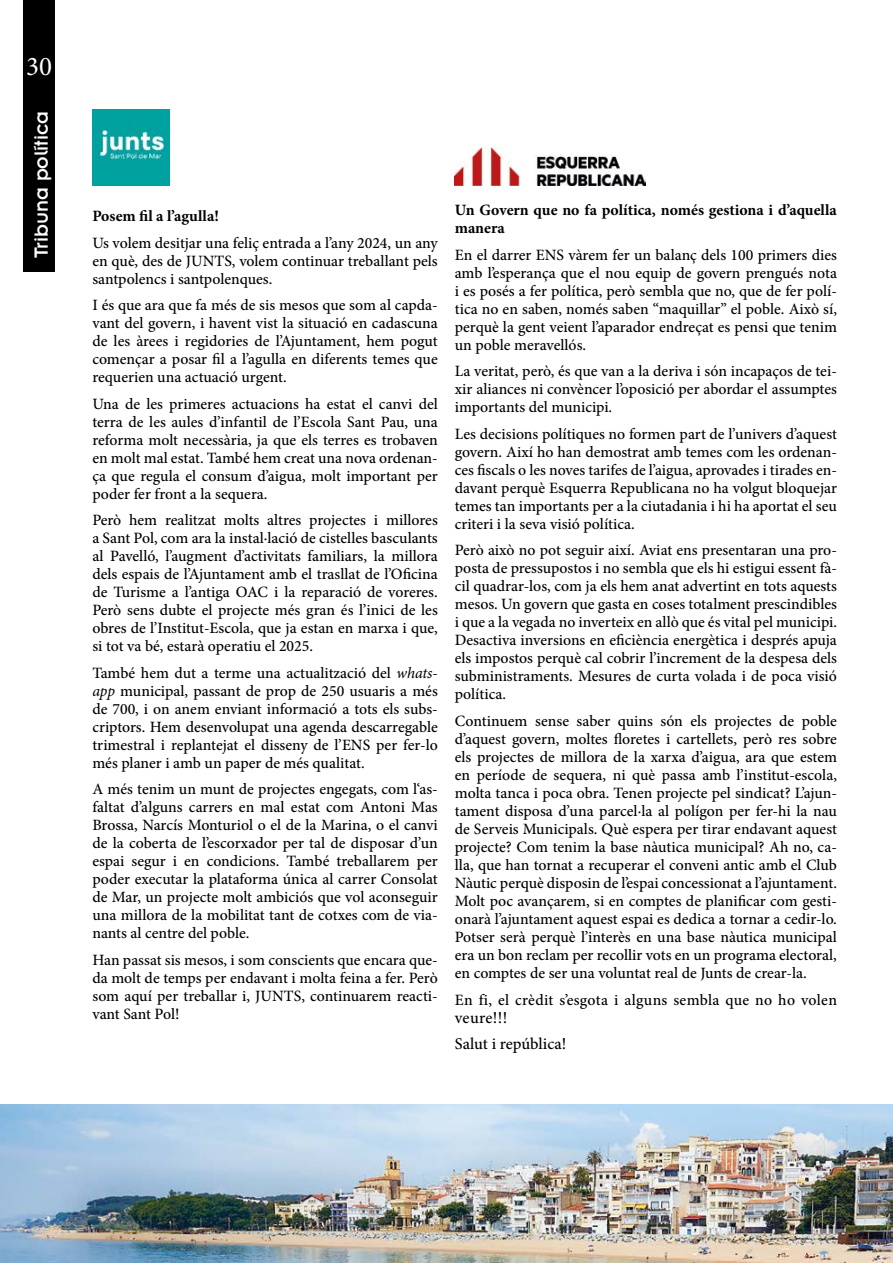
<style>
.page{position:relative;width:893px;height:1263px;background:#fff}
.page>*{position:absolute;margin:0;border:0;box-sizing:border-box;transform-origin:0 0}
.t1{font:27px "Minion Pro";color:#fff}
.Títol_Secció_Vertical{font:21px "Insignia A";color:#fff}
.TEXT_GRAL{font:500 16.5px "Minion Pro";color:#000}
.TEXT_GRAL-2{font:500 15.75px/18px "Minion Pro";color:#000;text-align:justify}
.TEXT_GRAL-3{font:700 15.75px/18px "Minion Pro";color:#000}
.TEXT_GRAL-4{font:500 15.75px "Minion Pro";letter-spacing:.02em;color:#000}
.s1{font-weight:400;font-style:italic}
</style>
<div class="page">
<div style="left:24px;top:0;width:31px;height:271px;background:#000"></div>
<img style="left:93px;top:109px;width:76px;height:77px">
<img style="left:455px;top:148px;width:190px;height:38px">
<img style="left:0;top:1104px;width:893px;height:159px">
<h1 class="t1" style="left:26px;top:48px;width:27px">30</h1>
<p class="Títol_Secció_Vertical" style="left:30px;top:258px;width:148px;rotate:-90deg">Tribuna política</p>
<p class="TEXT_GRAL-3" style="left:92px;top:207px;width:128px">Posem fil a l’agulla!</p>
<p class="TEXT_GRAL-2" style="left:92px;top:234px;width:347px">Us volem desitjar una feliç entrada a l’any 2024, un any en què, des de JUNTS, volem continuar treballant pels santpolencs i santpolenques.</p>
<p class="TEXT_GRAL-2" style="left:92px;top:296px;width:347px">I és que ara que fa més de sis mesos que som al capda&shy;vant del govern, i havent vist la situació en cadascuna de les àrees i regidories de l’Ajuntament, hem pogut començar a posar fil a l’agulla en diferents temes que requerien una actuació urgent.</p>
<p class="TEXT_GRAL-2" style="left:92px;top:395px;width:347px">Una de les primeres actuacions ha estat el canvi del terra de les aules d’infantil de l’Escola Sant Pau, una reforma molt necessària, ja que els terres es trobaven en molt mal estat. També hem creat una nova ordenan&shy;ça que regula el consum d’aigua, molt important per poder fer front a la sequera.</p>
<p class="TEXT_GRAL-2" style="left:92px;top:511px;width:347px">Però hem realitzat molts altres projectes i millores a Sant Pol, com ara la instal·lació de cistelles basculants al Pavelló, l’augment d’activitats familiars, la millora dels espais de l’Ajuntament amb el trasllat de l’Oficina de Turisme a l’antiga OAC i la reparació de voreres.<br>Però sens dubte el projecte més gran és l’inici de les obres de l’Institut-Escola, que ja estan en marxa i que, si tot va bé, estarà operatiu el 2025.</p>
<p class="TEXT_GRAL-2" style="left:92px;top:664px;width:347px">També hem dut a terme una actualització del <span class="s1">whats&shy;app</span> municipal, passant de prop de 250 usuaris a més de 700, i on anem enviant informació a tots els subs&shy;criptors. Hem desenvolupat una agenda descarregable trimestral i replantejat el disseny de l’ENS per fer-lo més planer i amb un paper de més qualitat.</p>
<p class="TEXT_GRAL-2" style="left:92px;top:780px;width:347px">A més tenim un munt de projectes engegats, com l‘as&shy;faltat d’alguns carrers en mal estat com Antoni Mas Brossa, Narcís Monturiol o el de la Marina, o el canvi de la coberta de l’escorxador per tal de disposar d’un espai segur i en condicions. També treballarem per poder executar la plataforma única al carrer Consolat de Mar, un projecte molt ambiciós que vol aconseguir una millora de la mobilitat tant de cotxes com de via&shy;nants al centre del poble.</p>
<p class="TEXT_GRAL-2" style="left:92px;top:951px;width:347px">Han passat sis mesos, i som conscients que encara que&shy;da molt de temps per endavant i molta feina a fer. Però som aquí per treballar i, JUNTS, continuarem reacti&shy;vant Sant Pol!</p>
<p class="TEXT_GRAL-3" style="left:455px;top:201px;width:384px">Un Govern que no fa política, només gestiona i d’aquella manera</p>
<p class="TEXT_GRAL-2" style="left:455px;top:246px;width:384px">En el darrer ENS vàrem fer un balanç dels 100 primers dies amb l’esperança que el nou equip de govern prengués nota i es posés a fer política, però sembla que no, que de fer polí&shy;tica no en saben, només saben “maquillar” el poble. Això sí, perquè la gent veient l’aparador endreçat es pensi que tenim un poble meravellós.</p>
<p class="TEXT_GRAL-2" style="left:455px;top:362px;width:384px">La veritat, però, és que van a la deriva i són incapaços de tei&shy;xir aliances ni convèncer l’oposició per abordar el assumptes importants del municipi.</p>
<p class="TEXT_GRAL-2" style="left:455px;top:425px;width:384px">Les decisions polítiques no formen part de l’univers d’aquest govern. Així ho han demostrat amb temes com les ordenan&shy;ces fiscals o les noves tarifes de l’aigua, aprovades i tirades en&shy;davant perquè Esquerra Republicana no ha volgut bloquejar temes tan importants per a la ciutadania i hi ha aportat el seu criteri i la seva visió política.</p>
<p class="TEXT_GRAL-2" style="left:455px;top:541px;width:384px">Però això no pot seguir així. Aviat ens presentaran una pro&shy;posta de pressupostos i no sembla que els hi estigui essent fà&shy;cil quadrar-los, com ja els hem anat advertint en tots aquests mesos. Un govern que gasta en coses totalment prescindibles i que a la vegada no inverteix en allò que és vital pel municipi.<br>Desactiva inversions en eficiència energètica i després apuja els impostos perquè cal cobrir l’increment de la despesa dels subministraments. Mesures de curta volada i de poca visió política.</p>
<p class="TEXT_GRAL-2" style="left:455px;top:712px;width:384px">Continuem sense saber quins són els projectes de poble d’aquest govern, moltes floretes i cartellets, però res sobre els projectes de millora de la xarxa d’aigua, ara que estem en període de sequera, ni què passa amb l’institut-escola, molta tanca i poca obra. Tenen projecte pel sindicat? L’ajun&shy;tament disposa d’una parcel·la al polígon per fer-hi la nau de Serveis Municipals. Què espera per tirar endavant aquest projecte? Com tenim la base nàutica municipal? Ah no, ca&shy;lla, que han tornat a recuperar el conveni antic amb el Club Nàutic perquè disposin de l’espai concessionat a l’ajuntament.<br>Molt poc avançarem, si en comptes de planificar com gesti&shy;onarà l’ajuntament aquest espai es dedica a tornar a cedir-lo.<br>Potser serà perquè l’interès en una base nàutica municipal era un bon reclam per recollir vots en un programa electoral, en comptes de ser una voluntat real de Junts de crear-la.</p>
<p class="TEXT_GRAL-4" style="left:455px;top:989px;width:384px">En fi, el crèdit s’esgota i alguns sembla que no ho volen</p>
<p class="TEXT_GRAL" style="left:455px;top:1006px;width:54px">veure!!!</p>
<p class="TEXT_GRAL" style="left:455px;top:1032px;width:113px">Salut i república!</p>
</div>
